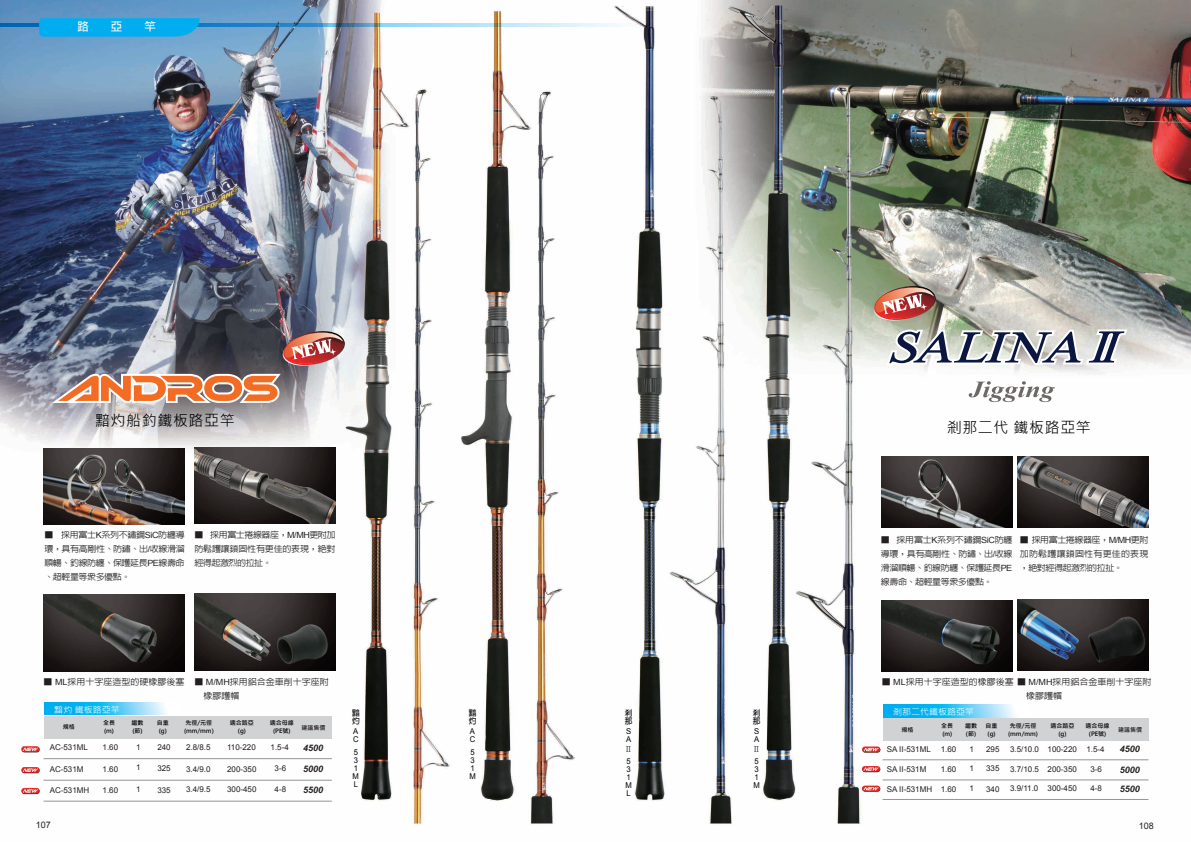
<style>
.page{position:relative;width:1191px;height:842px;background:#fff}
.page>*{position:absolute;margin:0;border:0;box-sizing:border-box;transform-origin:0 0}
.t1{font:15px "Microsoft Jheng Hei";letter-spacing:.04em;color:#000}
.t2{font:700 12px "Microsoft Jheng Hei";color:#f2f3f4}
.t3{font:italic 700 9px/19.5px "Arial";color:#231f20}
.t4{font:9px "Arial";color:#231f20}
.t5{font:500 8.6px/14px "Lin Gothic";letter-spacing:-.035em;color:#231f20;text-align:justify;scale:1.05 1}
.t6{font:500 8.6px/14px "Lin Gothic";color:#231f20;scale:1.05 1}
.t7{font:8.6px "Microsoft Jheng Hei";color:#fff;scale:1.05 1}
.t8{font:8px "Arial";color:#231f20}
.t9{font:8px/8px "Arial";color:#000103;scale:.96 1}
.t10{font:700 8px/8.5px "Adobe Fan Heiti Std";color:#000103;scale:.96 1}
.t11{font:300 8px "Adobe Ming Std";color:#000103;scale:.96 1}
.t12{font:700 6px/8px "Microsoft Jheng Hei";color:#000103}
.t13{font:700 6px "Microsoft Jheng Hei";color:#231f20}
.s1{font-family:"Arial";font-weight:400}
</style>
<div class="page">
<img style="left:0;top:0;width:1191px;height:824px">
<svg style="left:0;top:24px;width:1191px;height:2px"></svg>
<svg style="left:39px;top:18px;width:161px;height:19px"></svg>
<img style="left:44px;top:595px;width:141px;height:76px">
<img style="left:194px;top:594px;width:141px;height:76px">
<img style="left:44px;top:448px;width:141px;height:77px">
<img style="left:194px;top:447px;width:141px;height:77px">
<svg style="left:21px;top:746px;width:18px;height:6px"></svg>
<svg style="left:23px;top:748px;width:15px;height:3px"></svg>
<div style="left:21px;top:767px;width:18px;height:6px;background:#db2c29;border-radius:3px"></div>
<svg style="left:23px;top:768px;width:15px;height:4px"></svg>
<div style="left:22px;top:788px;width:18px;height:6px;background:#bc2621;border-radius:3px"></div>
<div style="left:21px;top:788px;width:18px;height:5px;background:#db2825;border-radius:3px"></div>
<svg style="left:23px;top:789px;width:15px;height:4px"></svg>
<svg style="left:862px;top:747px;width:18px;height:6px"></svg>
<svg style="left:862px;top:746px;width:18px;height:6px"></svg>
<svg style="left:863px;top:748px;width:16px;height:3px"></svg>
<svg style="left:862px;top:766px;width:18px;height:6px"></svg>
<svg style="left:863px;top:767px;width:15px;height:4px"></svg>
<svg style="left:862px;top:786px;width:18px;height:6px"></svg>
<svg style="left:862px;top:785px;width:18px;height:6px"></svg>
<svg style="left:863px;top:787px;width:15px;height:3px"></svg>
<img style="left:46px;top:331px;width:300px;height:76px">
<svg style="left:883px;top:705px;width:146px;height:12px"></svg>
<div style="left:883px;top:719px;width:265px;height:22px;background:#d1d2d4"></div>
<hr style="left:882px;top:760px;width:266px;height:1px;background:#939598">
<hr style="left:882px;top:780px;width:266px;height:1px;background:#939598">
<hr style="left:882px;top:799px;width:266px;height:1px;background:#939598">
<svg style="left:44px;top:702px;width:135px;height:13px"></svg>
<div style="left:44px;top:716px;width:288px;height:22px;background:#d1d2d4"></div>
<hr style="left:44px;top:759px;width:288px;height:1px;background:#ebecec">
<hr style="left:44px;top:758px;width:288px;height:1px;background:#939598">
<hr style="left:44px;top:780px;width:288px;height:1px;background:#939598">
<hr style="left:44px;top:801px;width:288px;height:1px;background:#939598">
<svg style="left:968px;top:381px;width:86px;height:21px"></svg>
<img style="left:872px;top:286px;width:258px;height:82px">
<img style="left:881px;top:600px;width:131px;height:71px">
<img style="left:1017px;top:599px;width:131px;height:71px">
<img style="left:881px;top:457px;width:131px;height:71px">
<img style="left:1017px;top:456px;width:131px;height:71px">
<h2 class="t2" style="left:77px;top:19px;width:13px">路</h2>
<h2 class="t2" style="left:111px;top:19px;width:13px">亞</h2>
<h2 class="t2" style="left:144px;top:19px;width:13px">竿</h2>
<h1 class="t1" style="left:95px;top:411px;width:141px">黯灼船釣鐵板路亞竿</h1>
<p class="t5" style="left:44px;top:527px;width:135px">■ 採用富士<span class="s1">K</span>系列不鏽鋼<span class="s1">SiC</span>防纏導環，具有高剛性、防鏽、出<span class="s1">/</span>收線滑溜順暢、釣線防纏、保護延長<span class="s1">PE</span>線壽命、超輕量等眾多優點。</p>
<p class="t5" style="left:194px;top:527px;width:136px">■ 採用富士捲線器座，<span class="s1">M/MH</span>更附加防鬆護讓鎖固性有更佳的表現，絕對經得起激烈的拉扯。</p>
<p class="t6" style="left:203px;top:675px;width:121px;text-indent:-160px">■ <span class="s1">ML</span>採用十字座造型的硬橡膠後塞 ■ <span class="s1">M/MH</span>採用鋁合金車削十字座附橡膠護帽</p>
<p class="t7" style="left:54px;top:704px;width:64px">黯灼 鐵板路亞竿</p>
<p class="t12" style="left:63px;top:723px;width:13px">規格</p>
<p class="t8" style="left:50px;top:742px;width:40px">AC-531ML</p>
<p class="t8" style="left:50px;top:763px;width:35px">AC-531M</p>
<p class="t8" style="left:50px;top:785px;width:41px">AC-531MH</p>
<p class="t12" style="left:103px;top:719px;width:13px">全長(m)</p>
<p class="t8" style="left:103px;top:742px;width:17px">1.60</p>
<p class="t8" style="left:103px;top:763px;width:17px">1.60</p>
<p class="t8" style="left:103px;top:785px;width:17px">1.60</p>
<p class="t12" style="left:131px;top:719px;width:13px">繼數(節)</p>
<p class="t8" style="left:136px;top:742px;width:6px">1</p>
<p class="t8" style="left:136px;top:762px;width:6px">1</p>
<p class="t8" style="left:136px;top:784px;width:6px">1</p>
<p class="t12" style="left:157px;top:719px;width:13px;text-align:center">自重(g)</p>
<p class="t8" style="left:157px;top:742px;width:15px">240</p>
<p class="t8" style="left:157px;top:763px;width:15px">325</p>
<p class="t8" style="left:157px;top:785px;width:15px">335</p>
<p class="t12" style="left:184px;top:719px;width:31px">先徑/元徑(mm/mm)</p>
<p class="t8" style="left:186px;top:742px;width:26px">2.8/8.5</p>
<p class="t8" style="left:186px;top:763px;width:26px">3.4/9.0</p>
<p class="t8" style="left:186px;top:784px;width:26px">3.4/9.5</p>
<p class="t12" style="left:230px;top:719px;width:25px;text-align:center">適合路亞(g)</p>
<p class="t8" style="left:227px;top:742px;width:30px">110-220</p>
<p class="t8" style="left:227px;top:763px;width:31px">200-350</p>
<p class="t8" style="left:227px;top:784px;width:31px">300-450</p>
<p class="t12" style="left:270px;top:719px;width:25px;text-align:center">適合母線(PE號)</p>
<p class="t8" style="left:270px;top:742px;width:20px">1.5-4</p>
<p class="t8" style="left:274px;top:763px;width:13px">3-6</p>
<p class="t8" style="left:274px;top:784px;width:13px">4-8</p>
<p class="t3" style="left:303px;top:780px;width:22px">5500</p>
<p class="t13" style="left:302px;top:724px;width:25px">建議售價</p>
<p class="t3" style="left:303px;top:738px;width:22px">4500</p>
<p class="t3" style="left:303px;top:759px;width:22px">5000</p>
<p class="t10" style="left:352px;top:709px;width:9px">黯灼</p>
<p class="t9" style="left:353px;top:727px;width:7px">A<br>C</p>
<p class="t9" style="left:353px;top:748px;width:8px">5<br>3<br>1<br>M<br>L</p>
<p class="t10" style="left:469px;top:709px;width:9px">黯灼</p>
<p class="t9" style="left:470px;top:727px;width:7px">A<br>C</p>
<p class="t9" style="left:469px;top:748px;width:8px">5<br>3<br>1<br>M</p>
<p class="t10" style="left:625px;top:709px;width:9px;line-height:8px">剎那</p>
<p class="t9" style="left:626px;top:727px;width:7px">S<br>A</p>
<p class="t11" style="left:625px;top:745px;width:8px">Ⅱ</p>
<p class="t9" style="left:625px;top:757px;width:8px">5<br>3<br>1<br>M<br>L</p>
<p class="t10" style="left:753px;top:709px;width:9px;line-height:8px">剎那</p>
<p class="t9" style="left:754px;top:727px;width:7px">S<br>A</p>
<p class="t11" style="left:753px;top:745px;width:8px">Ⅱ</p>
<p class="t9" style="left:753px;top:757px;width:8px">5<br>3<br>1<br>M</p>
<h1 class="t1" style="left:946px;top:418px;width:146px">剎那二代 鐵板路亞竿</h1>
<p class="t5" style="left:881px;top:533px;width:127px">■ 採用富士<span class="s1">K</span>系列不鏽鋼<span class="s1">SiC</span>防纏導環，具有高剛性、防鏽、出<span class="s1">/</span>收線滑溜順暢、釣線防纏、保護延長<span class="s1">PE</span>線壽命、超輕量等眾多優點。</p>
<p class="t5" style="left:1019px;top:533px;width:124px">■ 採用富士捲線器座，<span class="s1">M/MH</span>更附加防鬆護讓鎖固性有更佳的表現，絕對經得起激烈的拉扯。</p>
<p class="t6" style="left:1026px;top:675px;width:121px;text-indent:-144px">■ <span class="s1">ML</span>採用十字座造型的橡膠後塞 ■ <span class="s1">M/MH</span>採用鋁合金車削十字座附橡膠護帽</p>
<p class="t7" style="left:893px;top:707px;width:79px">剎那二代鐵板路亞竿</p>
<p class="t12" style="left:901px;top:725px;width:13px">規格</p>
<p class="t8" style="left:887px;top:744px;width:46px">SA II-531ML</p>
<p class="t8" style="left:887px;top:764px;width:41px">SA II-531M</p>
<p class="t8" style="left:887px;top:784px;width:47px">SA II-531MH</p>
<p class="t12" style="left:965px;top:722px;width:13px">繼數(節)</p>
<p class="t8" style="left:969px;top:744px;width:6px">1</p>
<p class="t8" style="left:969px;top:762px;width:6px">1</p>
<p class="t8" style="left:969px;top:783px;width:6px">1</p>
<p class="t12" style="left:941px;top:722px;width:13px">全長(m)</p>
<p class="t8" style="left:940px;top:744px;width:17px">1.60</p>
<p class="t8" style="left:940px;top:764px;width:17px">1.60</p>
<p class="t8" style="left:940px;top:784px;width:17px">1.60</p>
<p class="t12" style="left:985px;top:722px;width:13px;text-align:center">自重(g)</p>
<p class="t8" style="left:986px;top:744px;width:15px">295</p>
<p class="t8" style="left:986px;top:763px;width:15px">335</p>
<p class="t8" style="left:986px;top:784px;width:15px">340</p>
<p class="t12" style="left:1008px;top:722px;width:31px">先徑/元徑(mm/mm)</p>
<p class="t8" style="left:1010px;top:744px;width:30px">3.5/10.0</p>
<p class="t8" style="left:1010px;top:764px;width:30px">3.7/10.5</p>
<p class="t8" style="left:1010px;top:783px;width:30px">3.9/11.0</p>
<p class="t12" style="left:1050px;top:722px;width:25px;text-align:center">適合路亞(g)</p>
<p class="t8" style="left:1047px;top:744px;width:31px">100-220</p>
<p class="t8" style="left:1047px;top:764px;width:31px">200-350</p>
<p class="t8" style="left:1047px;top:783px;width:31px">300-450</p>
<p class="t12" style="left:1085px;top:722px;width:25px;text-align:center">適合母線(PE號)</p>
<p class="t8" style="left:1086px;top:744px;width:20px">1.5-4</p>
<p class="t8" style="left:1090px;top:763px;width:13px">3-6</p>
<p class="t8" style="left:1090px;top:783px;width:13px">4-8</p>
<p class="t13" style="left:1118px;top:726px;width:25px">建議售價</p>
<p class="t3" style="left:1119px;top:740px;width:22px">4500</p>
<p class="t3" style="left:1119px;top:760px;width:22px">5000<br>5500</p>
<p class="t4" style="left:36px;top:819px;width:17px">107</p>
<p class="t4" style="left:1138px;top:819px;width:17px">108</p>
</div>
